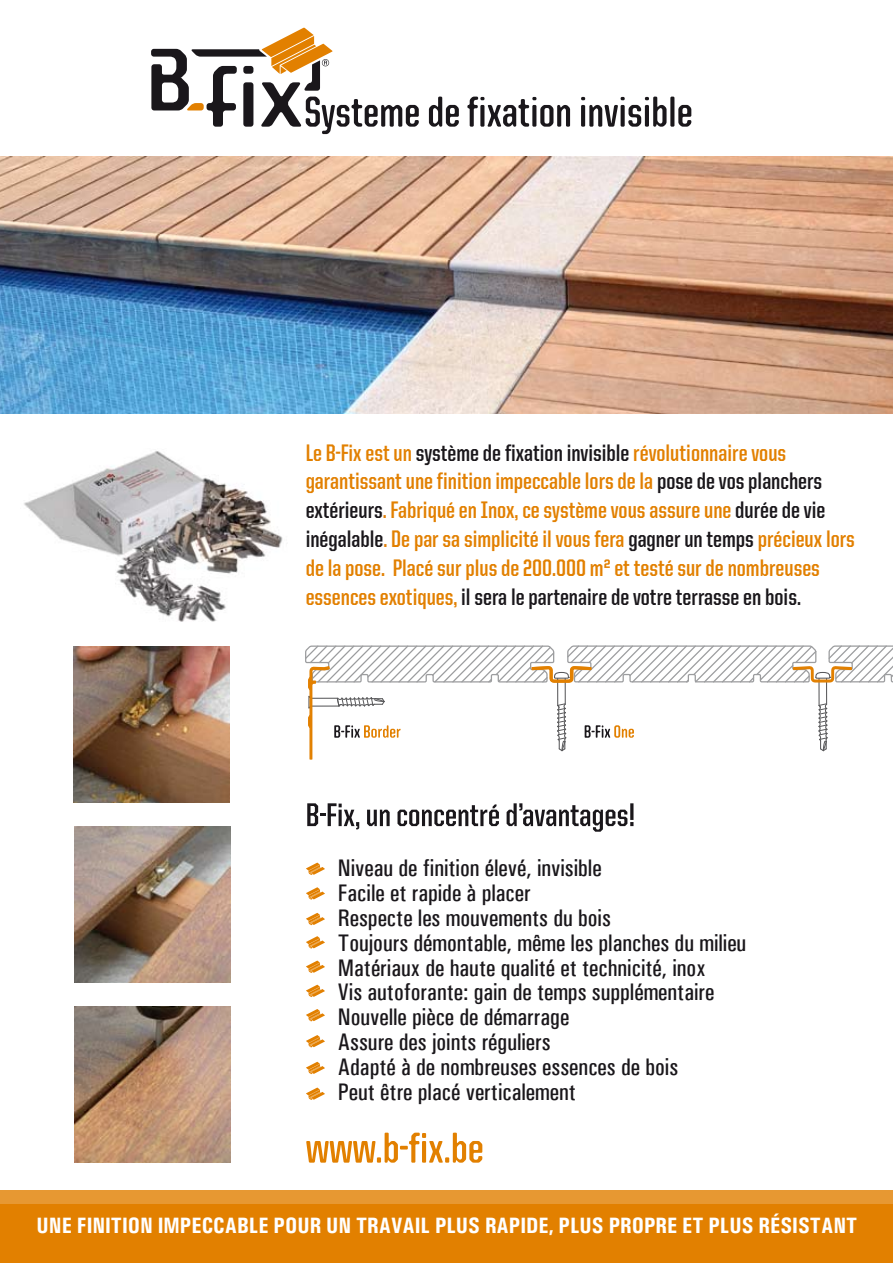
<style>
.page{position:relative;width:893px;height:1263px;background:#fff}
.page>*{position:absolute;margin:0;border:0;box-sizing:border-box;transform-origin:0 0}
.t1{font:700 24px/28.8px "United Sans Cond";color:#e28000}
.t2{font:500 condensed 24px/24.9px "Univers";color:#1a171b}
.t3{font:700 condensed 22.35px "Univers";color:#fff}
.s1{color:#1a171b}
.s2{color:#e07e07}
</style>
<div class="page">
<svg style="left:307px;top:803px;width:52px;height:26px"></svg>
<svg style="left:367px;top:810px;width:23px;height:16px"></svg>
<svg style="left:397px;top:804px;width:102px;height:22px"></svg>
<svg style="left:507px;top:803px;width:126px;height:29px"></svg>
<hr style="left:630px;top:803px;width:3px;height:17px;background:#1a171b">
<img style="left:74px;top:646px;width:156px;height:156px">
<img style="left:74px;top:826px;width:156px;height:156px">
<img style="left:74px;top:1007px;width:156px;height:156px">
<svg style="left:429px;top:97px;width:30px;height:30px"></svg>
<svg style="left:467px;top:97px;width:103px;height:30px"></svg>
<svg style="left:581px;top:97px;width:85px;height:30px"></svg>
<svg style="left:670px;top:97px;width:4px;height:30px"></svg>
<svg style="left:678px;top:105px;width:13px;height:22px"></svg>
<svg style="left:306px;top:1133px;width:176px;height:30px"></svg>
<svg style="left:151px;top:28px;width:268px;height:106px"></svg>
<svg style="left:305px;top:645px;width:588px;height:115px"></svg>
<div style="left:0;top:1191px;width:893px;height:72px;background:#e28000"></div>
<svg style="left:306px;top:863px;width:19px;height:12px"></svg>
<svg style="left:306px;top:913px;width:19px;height:12px"></svg>
<svg style="left:306px;top:1087px;width:19px;height:13px"></svg>
<svg style="left:306px;top:1062px;width:19px;height:12px"></svg>
<svg style="left:306px;top:1035px;width:19px;height:12px"></svg>
<svg style="left:306px;top:1009px;width:19px;height:12px"></svg>
<svg style="left:306px;top:985px;width:19px;height:12px"></svg>
<svg style="left:306px;top:960px;width:19px;height:13px"></svg>
<svg style="left:306px;top:936px;width:19px;height:13px"></svg>
<svg style="left:306px;top:887px;width:19px;height:13px"></svg>
<div style="left:0;top:1191px;width:893px;height:13px;background:#e79832"></div>
<img style="left:24px;top:451px;width:259px;height:171px">
<img style="left:0;top:156px;width:893px;height:257px">
<p class="t1" style="left:306px;top:438px;width:551px">Le B-Fix est un <span class="s1">système de fixation invisible</span> révolutionnaire vous garantissant une finition impeccable lors de la <span class="s1">pose de vos planchers extérieurs</span><span class="s2">.</span> Fabriqué en Inox, ce système vous assure une <span class="s1">durée de vie inégalable</span><span class="s2">.</span> De par sa simplicité il vous fera <span class="s1">gagner un temps</span> précieux lors de la pose. Placé sur plus de 200.000 m² et testé sur de nombreuses essences exotiques, <span class="s1">il sera le partenaire de votre terrasse en bois.</span></p>
<p class="t2" style="left:338px;top:855px;width:410px">Niveau de finition élevé, invisible<br>Facile et rapide à placer<br>Respecte les mouvements du bois<br>Toujours démontable, même les planches du milieu Matériaux de haute qualité et technicité, inox<br>Vis autoforante: gain de temps supplémentaire Nouvelle pièce de démarrage<br>Assure des joints réguliers<br>Adapté à de nombreuses essences de bois<br>Peut être placé verticalement</p>
<p class="t3" style="left:37px;top:1211px;width:822px">UNE FINITION IMPECCABLE POUR UN TRAVAIL PLUS RAPIDE, PLUS PROPRE ET PLUS RÉSISTANT</p>
</div>
